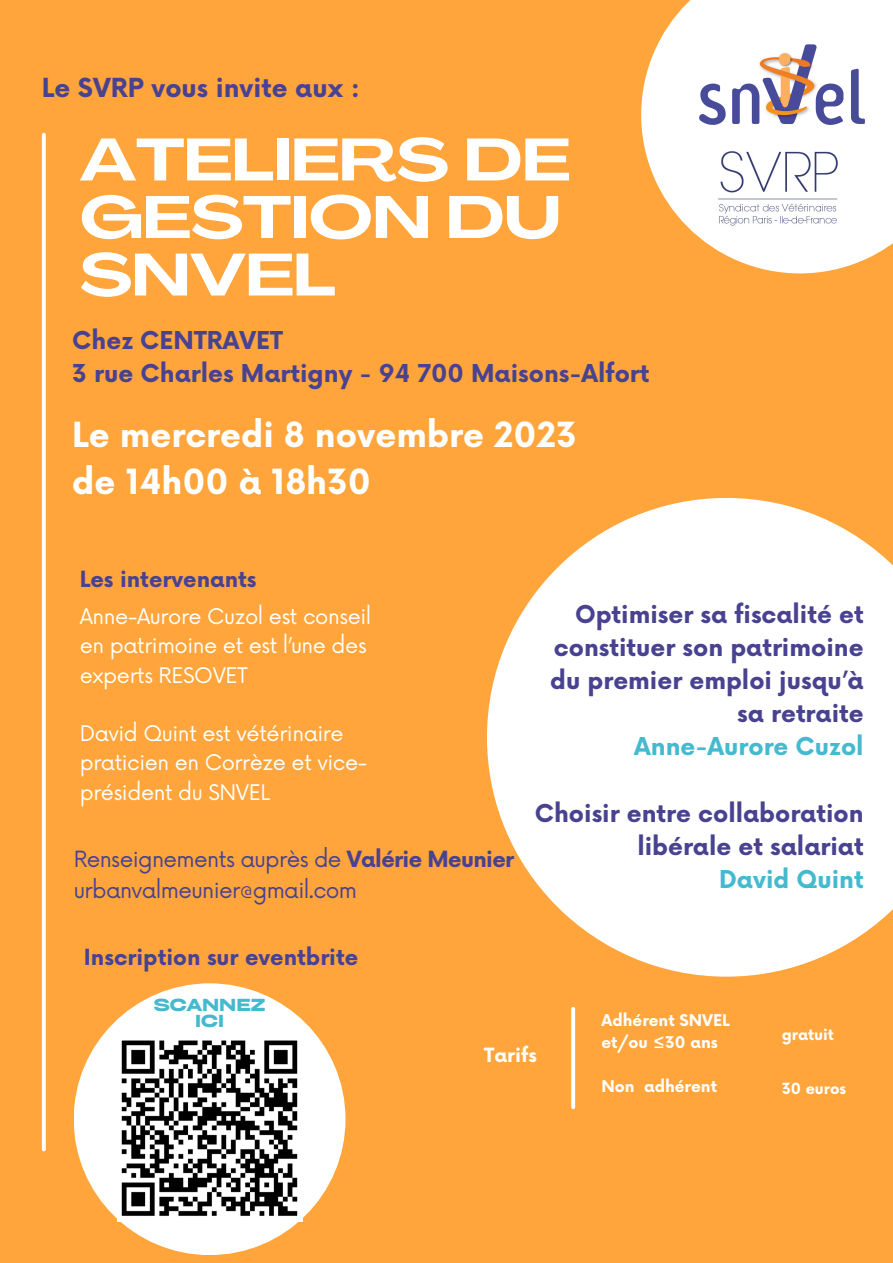
<style>
.page{position:relative;width:893px;height:1263px;background:#ffa53b}
.page>*{position:absolute;margin:0;border:0;box-sizing:border-box;transform-origin:0 0}
.t1{font:700 58.95px/57.5px "Agrandir Grand";color:#fff}
.t2{font:700 33.75px "Now";color:#fff}
.t3{font:700 25.58px "Now";color:#484290}
.t4{font:700 24px/33.2px "Now";color:#484290;text-align:right}
.t5{font:700 24px "Now";color:#44bacf}
.t6{font:21.75px/31px "Now";letter-spacing:-.03em;color:#484290}
.t7{font:700 21.75px "Now";color:#484290}
.t8{font:21px/29.2px "Now";letter-spacing:-.02em;color:#fff}
.t9{font:700 19.12px "Now";color:#fff}
.t10{font:700 16.65px/16.4px "Cy Grotesk Grand";color:#44bacf;text-align:center}
.t11{font:700 15.75px "Now";color:#fff}
.t12{font:700 15px "Now";color:#fff}
.s1{font-weight:700}
</style>
<div class="page">
<svg style="left:487px;top:498px;width:406px;height:479px;fill:#fff"></svg>
<svg style="left:42px;top:135px;width:4px;height:1014px;background:#fffaf5"></svg>
<svg style="left:641px;top:0;width:252px;height:273px;fill:#fff"></svg>
<img style="left:692px;top:40px;width:173px;height:86px">
<img style="left:712px;top:142px;width:134px;height:89px">
<svg style="left:571px;top:1009px;width:4px;height:98px"></svg>
<div style="left:74px;top:983px;width:271px;height:272px;background:#fff;border-radius:50%"></div>
<img style="left:117px;top:1040px;width:185px;height:182px">
<p class="t3" style="left:42px;top:74px;width:320px">Le SVRP vous invite aux :</p>
<p class="t1" style="left:80px;top:137px;width:492px">ATELIERS DE<br>GESTION DU<br>SNVEL</p>
<p class="t4" style="left:72px;top:325px;width:212px">Chez CENTRAVET</p>
<p class="t4" style="left:72px;top:359px;width:578px">3 rue Charles Martigny - 94 700 Maisons-Alfort</p>
<p class="t2" style="left:72px;top:417px;width:506px">Le mercredi 8 novembre 2023</p>
<p class="t2" style="left:72px;top:464px;width:300px">de 14h00 à 18h30</p>
<p class="t7" style="left:80px;top:568px;width:178px">Les intervenants</p>
<p class="t8" style="left:80px;top:603px;width:293px">Anne-Aurore Cuzol est conseil en patrimoine et est l’une des experts RESOVET</p>
<p class="t8" style="left:80px;top:720px;width:289px">David Quint est vétérinaire praticien en Corrèze et vice&shy;président du SNVEL</p>
<p class="t6" style="left:74px;top:845px;width:442px">Renseignements auprès de <span class="s1">Valérie Meunier </span>urbanvalmeunier@gmail.com</p>
<p class="t7" style="left:84px;top:945px;width:276px">Inscription sur eventbrite</p>
<p class="t4" style="left:550px;top:599px;width:315px">Optimiser sa fiscalité et constituer son patrimoine du premier emploi jusqu’à sa retraite</p>
<p class="t5" style="left:634px;top:734px;width:231px">Anne-Aurore Cuzol</p>
<p class="t4" style="left:535px;top:798px;width:330px">Choisir entre collaboration libérale et salariat</p>
<p class="t5" style="left:719px;top:866px;width:146px">David Quint</p>
<p class="t10" style="left:154px;top:996px;width:113px">SCANNEZ<br>ICI</p>
<p class="t9" style="left:484px;top:1044px;width:54px">Tarifs</p>
<p class="t11" style="left:601px;top:1012px;width:130px">Adhérent SNVEL</p>
<p class="t11" style="left:601px;top:1034px;width:118px">et/ou ≤30 ans</p>
<p class="t11" style="left:601px;top:1078px;width:117px">Non adhérent</p>
<p class="t12" style="left:781px;top:1027px;width:54px">gratuit</p>
<p class="t12" style="left:781px;top:1081px;width:66px">30 euros</p>
</div>
